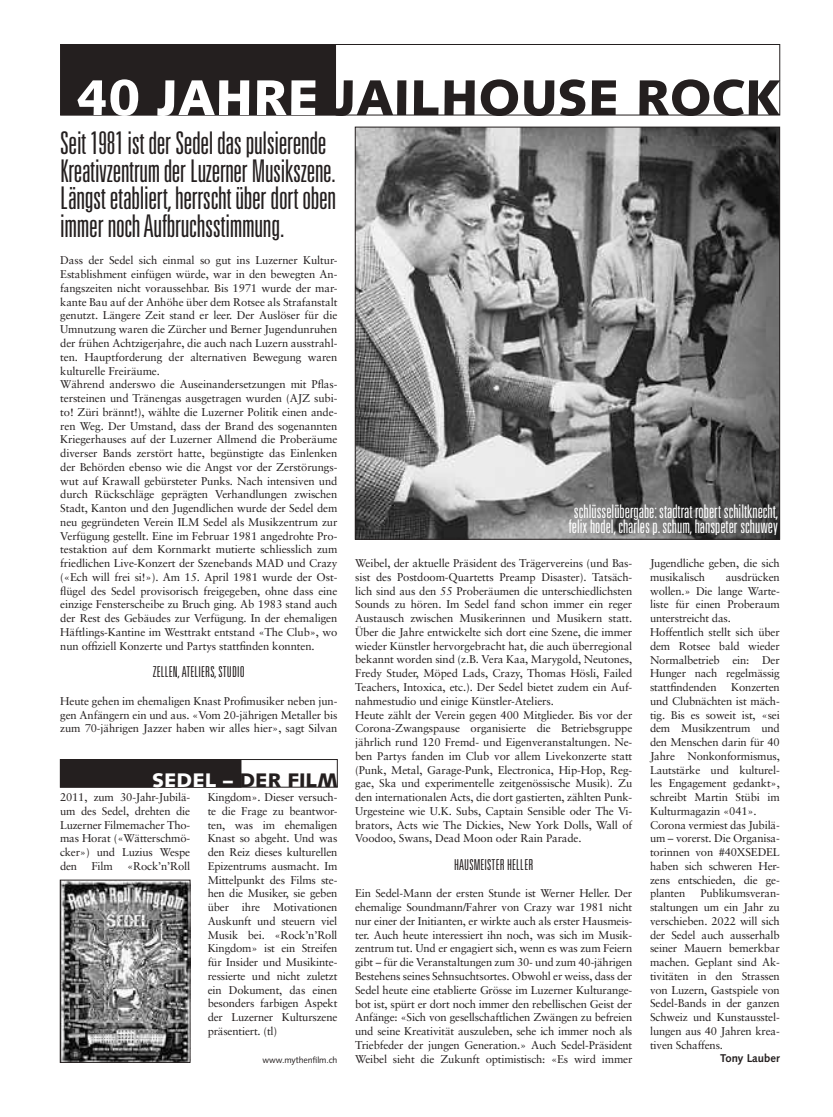
<style>
.page{position:relative;width:833px;height:1117px;background:#fff}
.page>*{position:absolute;margin:0;border:0;box-sizing:border-box;transform-origin:0 0}
.t1{font:900 50px "Syntax";color:#241f1f}
.t2{font:300 ultra-condensed 31.25px/27.5px "Univers";letter-spacing:-.01em;color:#241f1f}
.t3{font:900 19.62px "Syntax";color:#241f1f}
.t4{font:300 ultra-condensed 18.75px/15px "Univers";color:#fff}
.t5{font:300 ultra-condensed 15px "Univers";letter-spacing:.01em;color:#241f1f}
.t6{font:11.25px/13.8px "Sabon";letter-spacing:-.01em;color:#241f1f}
.t7{font:700 11.25px "Syntax";color:#241f1f}
.t8{font:8.75px "Syntax";letter-spacing:-.01em;color:#241f1f}
.s1{color:#fff}
</style>
<div class="page">
<div style="left:60px;top:44px;width:720px;height:71px;border:1px solid #241f1f"></div>
<div style="left:61px;top:45px;width:274px;height:70px;background:#241f1f"></div>
<div style="left:60px;top:44px;width:276px;height:71px;border:1px solid #241f1f"></div>
<img style="left:357px;top:129px;width:421px;height:408px">
<img style="left:62px;top:881px;width:126px;height:179px">
<div style="left:60px;top:879px;width:130px;height:183px;border:1px solid #241f1f"></div>
<div style="left:60px;top:759px;width:277px;height:28px;border:1px solid #241f1f"></div>
<div style="left:60px;top:759px;width:181px;height:27px;background:#241f1f"></div>
<div style="left:60px;top:759px;width:181px;height:28px;border:1px solid #241f1f"></div>
<h1 class="t1" style="left:76px;top:68px;width:706px"><span class="s1">40 JAHRE</span> JAILHOUSE ROCK</h1>
<h2 class="t2" style="left:60px;top:129px;width:277px">Seit 1981 ist der Sedel das pulsierende Kreativzentrum der Luzerner Musikszene.<br>Längst etabliert, herrscht über dort oben immer noch Aufbruchsstimmung.</h2>
<p class="t6" style="left:60px;top:253px;width:279px">Dass der Sedel sich einmal so gut ins Luzerner Kultur-Establishment einfügen würde, war in den bewegten An&shy;fangszeiten nicht voraussehbar. Bis 1971 wurde der mar&shy;kante Bau auf der Anhöhe über dem Rotsee als Strafanstalt genutzt. Längere Zeit stand er leer. Der Auslöser für die Umnutzung waren die Zürcher und Berner Jugendunruhen der frühen Achtzigerjahre, die auch nach Luzern ausstrahl&shy;ten. Hauptforderung der alternativen Bewegung waren kulturelle Freiräume.<br>Während anderswo die Auseinandersetzungen mit Pflas&shy;tersteinen und Tränengas ausgetragen wurden (AJZ subi&shy;to! Züri brännt!), wählte die Luzerner Politik einen ande&shy;ren Weg. Der Umstand, dass der Brand des sogenannten Kriegerhauses auf der Luzerner Allmend die Proberäume diverser Bands zerstört hatte, begünstigte das Einlenken der Behörden ebenso wie die Angst vor der Zerstörungs&shy;wut auf Krawall gebürsteter Punks. Nach intensiven und durch Rückschläge geprägten Verhandlungen zwischen Stadt, Kanton und den Jugendlichen wurde der Sedel dem neu gegründeten Verein ILM Sedel als Musikzentrum zur Verfügung gestellt. Eine im Februar 1981 angedrohte Pro&shy;testaktion auf dem Kornmarkt mutierte schliesslich zum friedlichen Live-Konzert der Szenebands MAD und Crazy («Ech will frei si!»). Am 15. April 1981 wurde der Ost&shy;flügel des Sedel provisorisch freigegeben, ohne dass eine einzige Fensterscheibe zu Bruch ging. Ab 1983 stand auch der Rest des Gebäudes zur Verfügung. In der ehemaligen Häftlings-Kantine im Westtrakt entstand «The Club», wo nun offiziell Konzerte und Partys stattfinden konnten.</p>
<h3 class="t5" style="left:153px;top:664px;width:94px">ZELLEN, ATELIERS, STUDIO</h3>
<p class="t6" style="left:60px;top:693px;width:279px;text-align:justify">Heute gehen im ehemaligen Knast Profimusiker neben jun&shy;gen Anfängern ein und aus. «Vom 20-jährigen Metaller bis zum 70-jährigen Jazzer haben wir alles hier», sagt Silvan</p>
<h3 class="t4" style="left:569px;top:503px;width:211px">schlüsselübergabe: stadtrat robert schiltknecht, felix hodel, charles p. schum, hanspeter schuwey</h3>
<p class="t6" style="left:650px;top:556px;width:131px">Jugendliche geben, die sich musikalisch</p>
<p class="t6" style="left:355px;top:556px;width:279px">Weibel, der aktuelle Präsident des Trägervereins (und Bas&shy;sist des Postdoom-Quartetts Preamp Disaster). Tatsäch&shy;lich sind aus den 55 Proberäumen die unterschiedlichsten Sounds zu hören. Im Sedel fand schon immer ein reger Austausch zwischen Musikerinnen und Musikern statt.<br>Über die Jahre entwickelte sich dort eine Szene, die immer wieder Künstler hervorgebracht hat, die auch überregional bekannt worden sind (z.B. Vera Kaa, Marygold, Neutones, Fredy Studer, Möped Lads, Crazy, Thomas Hösli, Failed Teachers, Intoxica, etc.). Der Sedel bietet zudem ein Auf&shy;nahmestudio und einige Künstler-Ateliers.<br>Heute zählt der Verein gegen 400 Mitglieder. Bis vor der Corona-Zwangspause organisierte die Betriebsgruppe jährlich rund 120 Fremd- und Eigenveranstaltungen. Ne&shy;ben Partys fanden im Club vor allem Livekonzerte statt (Punk, Metal, Garage-Punk, Electronica, Hip-Hop, Reg&shy;gae, Ska und experimentelle zeitgenössische Musik). Zu den internationalen Acts, die dort gastierten, zählten Punk-Urgesteine wie U.K. Subs, Captain Sensible oder The Vi&shy;brators, Acts wie The Dickies, New York Dolls, Wall of Voodoo, Swans, Dead Moon oder Rain Parade.</p>
<h3 class="t5" style="left:454px;top:856px;width:81px">HAUSMEISTER HELLER</h3>
<p class="t6" style="left:355px;top:886px;width:279px;text-align:justify">Ein Sedel-Mann der ersten Stunde ist Werner Heller. Der ehemalige Soundmann/Fahrer von Crazy war 1981 nicht nur einer der Initianten, er wirkte auch als erster Hausmeis&shy;ter. Auch heute interessiert ihn noch, was sich im Musik&shy;zentrum tut. Und er engagiert sich, wenn es was zum Feiern gibt – für die Veranstaltungen zum 30- und zum 40-jährigen Bestehens seines Sehnsuchtsortes. Obwohl er weiss, dass der Sedel heute eine etablierte Grösse im Luzerner Kulturange&shy;bot ist, spürt er dort noch immer den rebellischen Geist der Anfänge: «Sich von gesellschaftlichen Zwängen zu befreien und seine Kreativität auszuleben, sehe ich immer noch als Triebfeder der jungen Generation.» Auch Sedel-Präsident Weibel sieht die Zukunft optimistisch: «Es wird immer</p>
<p class="t6" style="left:650px;top:570px;width:131px;text-indent:76px">ausdrücken wollen.» Die lange Warte&shy;liste für einen Proberaum unterstreicht das.<br>Hoffentlich stellt sich über dem Rotsee bald wieder<br>Normalbetrieb ein: Der<br>Hunger nach regelmässig stattfindenden</p>
<p class="t6" style="left:650px;top:680px;width:131px;text-indent:81px">Konzerten und Clubnächten ist mäch&shy;tig. Bis es soweit ist, «sei dem Musikzentrum und den Menschen darin für 40<br>Jahre Nonkonformismus,<br>Lautstärke und kulturel&shy;les Engagement gedankt», schreibt Martin Stübi im<br>Kulturmagazin «041».<br>Corona vermiest das Jubilä&shy;um – vorerst. Die Organisa&shy;torinnen von #40XSEDEL haben sich schweren Her&shy;zens entschieden, die ge&shy;planten</p>
<h3 class="t3" style="left:152px;top:768px;width:187px"><span class="s1">SEDEL –</span> DER FILM</h3>
<p class="t6" style="left:208px;top:790px;width:131px;text-align:justify">Kingdom». Dieser versuch&shy;te die Frage zu beantwor&shy;ten, was im ehemaligen Knast so abgeht. Und was den Reiz dieses kulturellen Epizentrums ausmacht. Im Mittelpunkt des Films ste&shy;hen die Musiker, sie geben über ihre Motivationen Auskunft und steuern viel Musik bei. «Rock’n’Roll Kingdom» ist ein Streifen für Insider und Musikinte&shy;ressierte und nicht zuletzt ein Dokument, das einen besonders farbigen Aspekt der Luzerner Kulturszene präsentiert. (tl)</p>
<p class="t8" style="left:262px;top:1054px;width:76px">www.mythenfilm.ch</p>
<p class="t6" style="left:60px;top:790px;width:132px;text-align:justify">2011, zum 30-Jahr-Jubilä&shy;um des Sedel, drehten die Luzerner Filmemacher Tho&shy;mas Horat («Wätterschmö&shy;cker») und Luzius Wespe den</p>
<p class="t6" style="left:91px;top:858px;width:23px">Film</p>
<p class="t6" style="left:127px;top:858px;width:65px">«Rock’n’Roll</p>
<p class="t6" style="left:650px;top:886px;width:131px;text-align:justify;text-indent:50px">Publikumsveran&shy;staltungen um ein Jahr zu verschieben. 2022 will sich der Sedel auch ausserhalb seiner Mauern bemerkbar machen. Geplant sind Ak&shy;tivitäten in den Strassen von Luzern, Gastspiele von Sedel-Bands in der ganzen Schweiz und Kunstausstel&shy;lungen aus 40 Jahren krea&shy;tiven Schaffens.</p>
<p class="t7" style="left:720px;top:1051px;width:61px">Tony Lauber</p>
</div>
